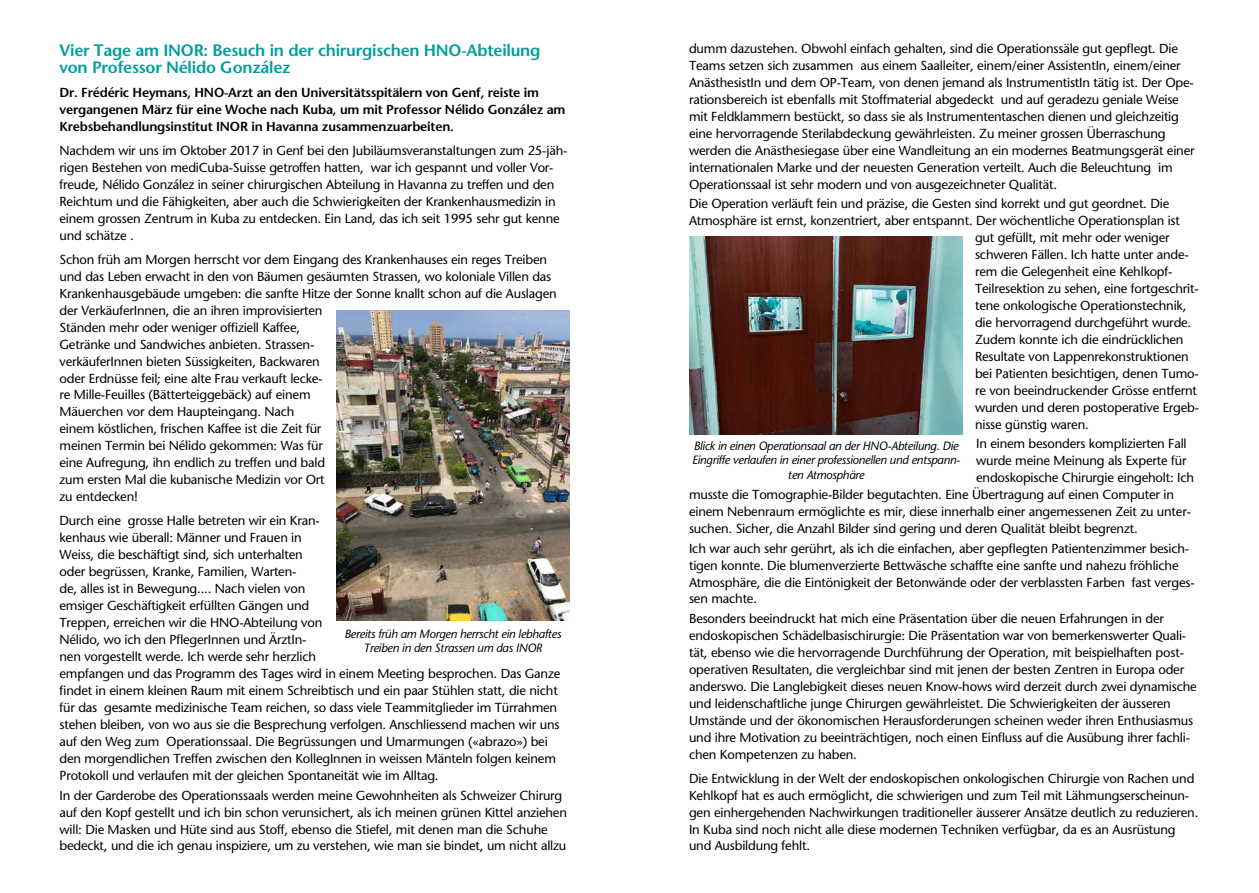
<style>
.page{position:relative;width:1259px;height:893px;background:#fff}
.page>*{position:absolute;margin:0;border:0;box-sizing:border-box;transform-origin:0 0}
.t1{font:600 16.5px/17px "Stone Sans";letter-spacing:-.015em;color:#009e9d}
.t2{font:13.05px/17px "Stone Sans";letter-spacing:-.015em;color:#000}
.t3{font:600 13.05px/17px "Stone Sans";letter-spacing:-.015em;color:#000}
.t4{font:italic 12px/14.4px "Stone Sans";letter-spacing:-.025em;color:#000;text-align:center}
</style>
<div class="page">
<img style="left:336px;top:310px;width:234px;height:311px">
<img style="left:690px;top:237px;width:272px;height:198px">
<p class="t1" style="left:60px;top:41px;width:482px">Vier Tage am INOR: Besuch in der chirurgischen HNO-Abteilung von Professor Nélido González</p>
<p class="t3" style="left:60px;top:84px;width:507px">Dr. Frédéric Heymans, HNO-Arzt an den Universitätsspitälern von Genf, reiste im vergangenen März für eine Woche nach Kuba, um mit Professor Nélido González am<br>Krebsbehandlungsinstitut INOR in Havanna zusammenzuarbeiten.</p>
<p class="t2" style="left:60px;top:142px;width:509px">Nachdem wir uns im Oktober 2017 in Genf bei den Jubiläumsveranstaltungen zum 25-jäh&shy;rigen Bestehen von mediCuba-Suisse getroffen hatten, war ich gespannt und voller Vor&shy;freude, Nélido González in seiner chirurgischen Abteilung in Havanna zu treffen und den Reichtum und die Fähigkeiten, aber auch die Schwierigkeiten der Krankenhausmedizin in einem grossen Zentrum in Kuba zu entdecken. Ein Land, das ich seit 1995 sehr gut kenne und schätze .</p>
<p class="t2" style="left:60px;top:251px;width:499px">Schon früh am Morgen herrscht vor dem Eingang des Krankenhauses ein reges Treiben und das Leben erwacht in den von Bäumen gesäumten Strassen, wo koloniale Villen das Krankenhausgebäude umgeben: die sanfte Hitze der Sonne knallt schon auf die Auslagen der VerkäuferInnen, die an ihren improvisierten<br>Ständen mehr oder weniger offiziell Kaffee,<br>Getränke und Sandwiches anbieten. Strassen-<br>verkäuferInnen bieten Süssigkeiten, Backwaren<br>oder Erdnüsse feil; eine alte Frau verkauft lecke-<br>re Mille-Feuilles (Bätterteiggebäck) auf einem<br>Mäuerchen vor dem Haupteingang. Nach<br>einem köstlichen, frischen Kaffee ist die Zeit für<br>meinen Termin bei Nélido gekommen: Was für<br>eine Aufregung, ihn endlich zu treffen und bald<br>zum ersten Mal die kubanische Medizin vor Ort<br>zu entdecken!</p>
<p class="t2" style="left:60px;top:512px;width:502px">Durch eine grosse Halle betreten wir ein Kran-<br>kenhaus wie überall: Männer und Frauen in<br>Weiss, die beschäftigt sind, sich unterhalten<br>oder begrüssen, Kranke, Familien, Warten-<br>de, alles ist in Bewegung.... Nach vielen von<br>emsiger Geschäftigkeit erfüllten Gängen und<br>Treppen, erreichen wir die HNO-Abteilung von<br>Nélido, wo ich den PflegerInnen und ÄrztIn-<br>nen vorgestellt werde. Ich werde sehr herzlich<br>empfangen und das Programm des Tages wird in einem Meeting besprochen. Das Ganze findet in einem kleinen Raum mit einem Schreibtisch und ein paar Stühlen statt, die nicht für das gesamte medizinische Team reichen, so dass viele Teammitglieder im Türrahmen stehen bleiben, von wo aus sie die Besprechung verfolgen. Anschliessend machen wir uns auf den Weg zum Operationssaal. Die Begrüssungen und Umarmungen («abrazo») bei den morgendlichen Treffen zwischen den KollegInnen in weissen Mänteln folgen keinem Protokoll und verlaufen mit der gleichen Spontaneität wie im Alltag.</p>
<p class="t2" style="left:60px;top:786px;width:509px">In der Garderobe des Operationssaals werden meine Gewohnheiten als Schweizer Chirurg auf den Kopf gestellt und ich bin schon verunsichert, als ich meinen grünen Kittel anziehen will: Die Masken und Hüte sind aus Stoff, ebenso die Stiefel, mit denen man die Schuhe bedeckt, und die ich genau inspiziere, um zu verstehen, wie man sie bindet, um nicht allzu</p>
<p class="t4" style="left:344px;top:626px;width:218px">Bereits früh am Morgen herrscht ein lebhaftes<br>Treiben in den Strassen um das INOR</p>
<p class="t2" style="left:689px;top:40px;width:507px">dumm dazustehen. Obwohl einfach gehalten, sind die Operationssäle gut gepflegt. Die Teams setzen sich zusammen aus einem Saalleiter, einem/einer AssistentIn, einem/einer AnästhesistIn und dem OP-Team, von denen jemand als InstrumentistIn tätig ist. Der Ope&shy;rationsbereich ist ebenfalls mit Stoffmaterial abgedeckt und auf geradezu geniale Weise mit Feldklammern bestückt, so dass sie als Instrumententaschen dienen und gleichzeitig eine hervorragende Sterilabdeckung gewährleisten. Zu meiner grossen Überraschung werden die Anästhesiegase über eine Wandleitung an ein modernes Beatmungsgerät einer internationalen Marke und der neuesten Generation verteilt. Auch die Beleuchtung im Operationssaal ist sehr modern und von ausgezeichneter Qualität.</p>
<p class="t2" style="left:689px;top:195px;width:482px">Die Operation verläuft fein und präzise, die Gesten sind korrekt und gut geordnet. Die</p>
<p class="t2" style="left:689px;top:212px;width:492px">Atmosphäre ist ernst, konzentriert, aber entspannt. Der wöchentliche Operationsplan ist</p>
<p class="t2" style="left:975px;top:229px;width:196px">gut gefüllt, mit mehr oder weniger</p>
<p class="t2" style="left:975px;top:246px;width:215px">schweren Fällen. Ich hatte unter ande-</p>
<p class="t2" style="left:975px;top:263px;width:199px">rem die Gelegenheit eine Kehlkopf-</p>
<p class="t2" style="left:975px;top:280px;width:225px">Teilresektion zu sehen, eine fortgeschrit-</p>
<p class="t2" style="left:975px;top:297px;width:213px">tene onkologische Operationstechnik,</p>
<p class="t2" style="left:975px;top:314px;width:218px">die hervorragend durchgeführt wurde.</p>
<p class="t2" style="left:975px;top:331px;width:210px">Zudem konnte ich die eindrücklichen</p>
<p class="t2" style="left:975px;top:348px;width:215px">Resultate von Lappenrekonstruktionen</p>
<p class="t2" style="left:975px;top:365px;width:225px">bei Patienten besichtigen, denen Tumo-</p>
<p class="t2" style="left:975px;top:381px;width:223px">re von beeindruckender Grösse entfernt</p>
<p class="t2" style="left:975px;top:398px;width:226px">wurden und deren postoperative Ergeb-</p>
<p class="t2" style="left:975px;top:415px;width:115px">nisse günstig waren.</p>
<p class="t2" style="left:976px;top:435px;width:212px">In einem besonders komplizierten Fall</p>
<p class="t2" style="left:976px;top:452px;width:212px">wurde meine Meinung als Experte für</p>
<p class="t2" style="left:976px;top:469px;width:220px">endoskopische Chirurgie eingeholt: Ich</p>
<p class="t2" style="left:689px;top:486px;width:486px">musste die Tomographie-Bilder begutachten. Eine Übertragung auf einen Computer in</p>
<p class="t2" style="left:689px;top:503px;width:503px">einem Nebenraum ermöglichte es mir, diese innerhalb einer angemessenen Zeit zu unter-</p>
<p class="t2" style="left:689px;top:520px;width:450px">suchen. Sicher, die Anzahl Bilder sind gering und deren Qualität bleibt begrenzt.</p>
<p class="t2" style="left:689px;top:539px;width:507px">Ich war auch sehr gerührt, als ich die einfachen, aber gepflegten Patientenzimmer besich&shy;tigen konnte. Die blumenverzierte Bettwäsche schaffte eine sanfte und nahezu fröhliche Atmosphäre, die die Eintönigkeit der Betonwände oder der verblassten Farben fast verges&shy;sen machte.</p>
<p class="t2" style="left:689px;top:610px;width:509px">Besonders beeindruckt hat mich eine Präsentation über die neuen Erfahrungen in der endoskopischen Schädelbasischirurgie: Die Präsentation war von bemerkenswerter Quali&shy;tät, ebenso wie die hervorragende Durchführung der Operation, mit beispielhaften post&shy;operativen Resultaten, die vergleichbar sind mit jenen der besten Zentren in Europa oder anderswo. Die Langlebigkeit dieses neuen Know-hows wird derzeit durch zwei dynamische und leidenschaftliche junge Chirurgen gewährleistet. Die Schwierigkeiten der äusseren Umstände und der ökonomischen Herausforderungen scheinen weder ihren Enthusiasmus und ihre Motivation zu beeinträchtigen, noch einen Einfluss auf die Ausübung ihrer fachli&shy;chen Kompetenzen zu haben.</p>
<p class="t2" style="left:689px;top:769px;width:511px">Die Entwicklung in der Welt der endoskopischen onkologischen Chirurgie von Rachen und Kehlkopf hat es auch ermöglicht, die schwierigen und zum Teil mit Lähmungserscheinun&shy;gen einhergehenden Nachwirkungen traditioneller äusserer Ansätze deutlich zu reduzieren.<br>In Kuba sind noch nicht alle diese modernen Techniken verfügbar, da es an Ausrüstung und Ausbildung fehlt.</p>
<p class="t4" style="left:692px;top:439px;width:269px">Blick in einen Operationsaal an der HNO-Abteilung. Die<br>Eingriffe verlaufen in einer professionellen und entspann&shy;ten Atmosphäre</p>
</div>
